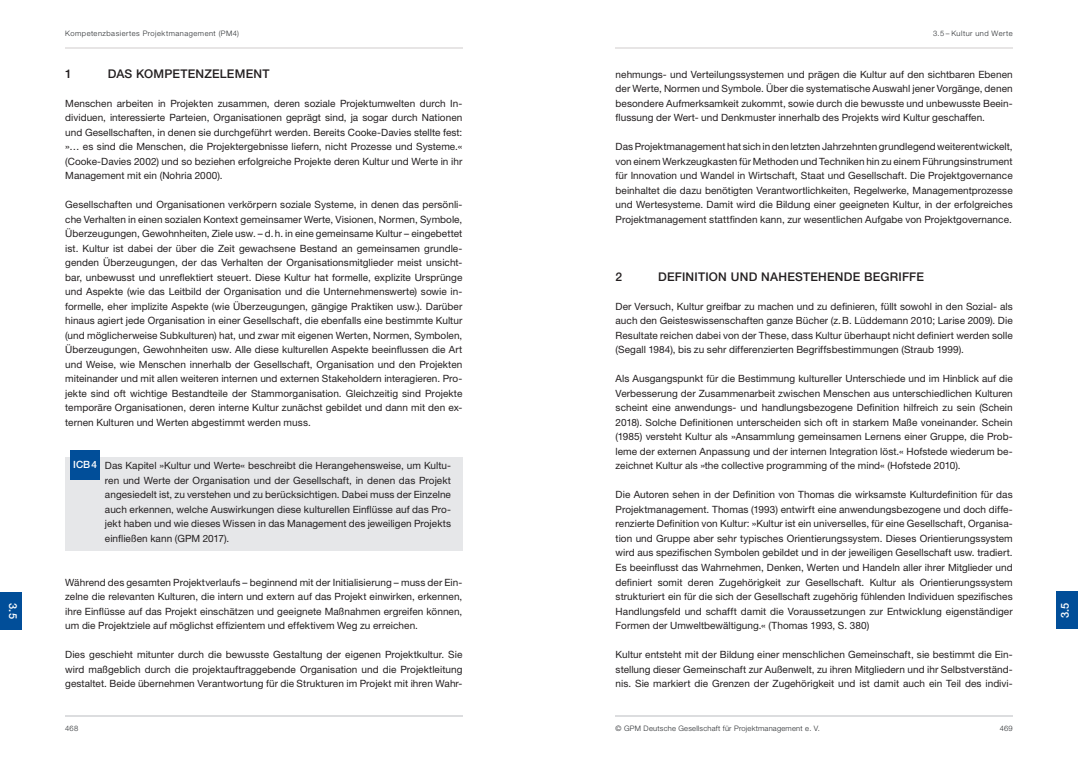
<style>
.page{position:relative;width:1078px;height:766px;background:#fff}
.page>*{position:absolute;margin:0;border:0;box-sizing:border-box;transform-origin:0 0}
.t1{font:500 12px "Helvetica Neue LT Std";letter-spacing:.02em;color:#231f20}
.t2{font:500 11px "Helvetica Neue LT Std";color:#fff}
.Fließ_ohne_Einzug{font:10px/14.5px "Helvetica Neue LT Std";letter-spacing:.005em;color:#231f20;text-align:justify}
.Kasten{font:10px/14.5px "Helvetica Neue LT Std";letter-spacing:.005em;color:#231f20;text-align:justify}
.Fließ_ohne_Einzug-2{font:500 10px "Helvetica Neue LT Std";color:#fff}
.t3{font:300 7.5px "Helvetica Neue LT Std";letter-spacing:.065em;color:#292c2f}
.t4{font:300 7.5px "Helvetica Neue LT Std";letter-spacing:.045em;color:#292c2f}
</style>
<div class="page">
<hr style="left:65px;top:714px;width:397px;height:2px;background:#dcdddf">
<hr style="left:65px;top:47px;width:397px;height:2px;background:#e7e5e5">
<hr style="left:615px;top:47px;width:397px;height:2px;background:#e7e5e5">
<div style="left:0;top:592px;width:22px;height:37px;background:#014e99"></div>
<div style="left:1056px;top:591px;width:21px;height:38px;background:#014e99"></div>
<hr style="left:615px;top:714px;width:397px;height:2px;background:#dcdddf">
<div style="left:65px;top:456px;width:397px;height:94px;background:#e6e7e9"></div>
<div style="left:71px;top:450px;width:29px;height:29px;background:#014e99"></div>
<p class="t3" style="left:65px;top:29px;width:175px">Kompetenzbasiertes Projektmanagement (PM4)</p>
<p class="t3" style="left:932px;top:29px;width:81px">3.5 – Kultur und Werte</p>
<p class="t1" style="left:65px;top:66px;width:8px">1</p>
<p class="t1" style="left:108px;top:66px;width:163px">DAS KOMPETENZELEMENT</p>
<p class="Fließ_ohne_Einzug" style="left:65px;top:96px;width:398px">Menschen arbeiten in Projekten zusammen, deren soziale Projektumwelten durch In&shy;dividuen, interessierte Parteien, Organisationen geprägt sind, ja sogar durch Nationen und Gesellschaften, in denen sie durchgeführt werden. Bereits Cooke-Davies stellte fest: »… es sind die Menschen, die Projektergebnisse liefern, nicht Prozesse und Systeme.« (Cooke-Davies 2002) und so beziehen erfolgreiche Projekte deren Kultur und Werte in ihr Management mit ein (Nohria 2000).</p>
<p class="Fließ_ohne_Einzug" style="left:65px;top:197px;width:398px">Gesellschaften und Organisationen verkörpern soziale Systeme, in denen das persönli&shy;che Verhalten in einen sozialen Kontext gemeinsamer Werte, Visionen, Normen, Symbole, Überzeugungen, Gewohnheiten, Ziele usw. – d.h. in eine gemeinsame Kultur – eingebettet ist. Kultur ist dabei der über die Zeit gewachsene Bestand an gemeinsamen grundle&shy;genden Überzeugungen, der das Verhalten der Organisationsmitglieder meist unsicht&shy;bar, unbewusst und unreflektiert steuert. Diese Kultur hat formelle, explizite Ursprünge und Aspekte (wie das Leitbild der Organisation und die Unternehmenswerte) sowie in&shy;formelle, eher implizite Aspekte (wie Überzeugungen, gängige Praktiken usw.). Darüber hinaus agiert jede Organisation in einer Gesellschaft, die ebenfalls eine bestimmte Kultur (und möglicherweise Subkulturen) hat, und zwar mit eigenen Werten, Normen, Symbolen, Überzeugungen, Gewohnheiten usw. Alle diese kulturellen Aspekte beeinflussen die Art und Weise, wie Menschen innerhalb der Gesellschaft, Organisation und den Projekten miteinander und mit allen weiteren internen und externen Stakeholdern interagieren. Pro&shy;jekte sind oft wichtige Bestandteile der Stammorganisation. Gleichzeitig sind Projekte temporäre Organisationen, deren interne Kultur zunächst gebildet und dann mit den ex&shy;ternen Kulturen und Werten abgestimmt werden muss.</p>
<p class="Fließ_ohne_Einzug-2" style="left:73px;top:458px;width:25px">ICB4</p>
<p class="Kasten" style="left:105px;top:458px;width:347px">Das Kapitel »Kultur und Werte« beschreibt die Herangehensweise, um Kultu&shy;ren und Werte der Organisation und der Gesellschaft, in denen das Projekt angesiedelt ist, zu verstehen und zu berücksichtigen. Dabei muss der Einzelne auch erkennen, welche Auswirkungen diese kulturellen Einflüsse auf das Pro&shy;jekt haben und wie dieses Wissen in das Management des jeweiligen Projekts einfließen kann (GPM 2017).</p>
<p class="Fließ_ohne_Einzug" style="left:65px;top:574px;width:398px">Während des gesamten Projektverlaufs – beginnend mit der Initialisierung – muss der Ein&shy;zelne die relevanten Kulturen, die intern und extern auf das Projekt einwirken, erkennen, ihre Einflüsse auf das Projekt einschätzen und geeignete Maßnahmen ergreifen können, um die Projektziele auf möglichst effizientem und effektivem Weg zu erreichen.</p>
<p class="Fließ_ohne_Einzug" style="left:65px;top:647px;width:398px">Dies geschieht mitunter durch die bewusste Gestaltung der eigenen Projektkultur. Sie wird maßgeblich durch die projektauftraggebende Organisation und die Projektleitung gestaltet. Beide übernehmen Verantwortung für die Strukturen im Projekt mit ihren Wahr-</p>
<p class="Fließ_ohne_Einzug" style="left:615px;top:67px;width:398px">nehmungs- und Verteilungssystemen und prägen die Kultur auf den sichtbaren Ebenen der Werte, Normen und Symbole. Über die systematische Auswahl jener Vorgänge, denen besondere Aufmerksamkeit zukommt, sowie durch die bewusste und unbewusste Beein&shy;flussung der Wert- und Denkmuster innerhalb des Projekts wird Kultur geschaffen.</p>
<p class="Fließ_ohne_Einzug" style="left:615px;top:139px;width:398px">Das Projektmanagement hat sich in den letzten Jahrzehnten grundlegend weiterentwickelt, von einem Werkzeugkasten für Methoden und Techniken hin zu einem Führungsinstrument für Innovation und Wandel in Wirtschaft, Staat und Gesellschaft. Die Projektgovernance beinhaltet die dazu benötigten Verantwortlichkeiten, Regelwerke, Managementprozesse und Wertesysteme. Damit wird die Bildung einer geeigneten Kultur, in der erfolgreiches Projektmanagement stattfinden kann, zur wesentlichen Aufgabe von Projektgovernance.</p>
<p class="t1" style="left:615px;top:269px;width:8px">2</p>
<p class="t1" style="left:658px;top:269px;width:267px">DEFINITION UND NAHESTEHENDE BEGRIFFE</p>
<p class="Fließ_ohne_Einzug" style="left:615px;top:299px;width:398px">Der Versuch, Kultur greifbar zu machen und zu definieren, füllt sowohl in den Sozial- als auch den Geisteswissenschaften ganze Bücher (z.B. Lüddemann 2010; Larise 2009). Die Resultate reichen dabei von der These, dass Kultur überhaupt nicht definiert werden solle (Segall 1984), bis zu sehr differenzierten Begriffsbestimmungen (Straub 1999).</p>
<p class="Fließ_ohne_Einzug" style="left:615px;top:371px;width:398px">Als Ausgangspunkt für die Bestimmung kultureller Unterschiede und im Hinblick auf die Verbesserung der Zusammenarbeit zwischen Menschen aus unterschiedlichen Kulturen scheint eine anwendungs- und handlungsbezogene Definition hilfreich zu sein (Schein 2018). Solche Definitionen unterscheiden sich oft in starkem Maße voneinander. Schein (1985) versteht Kultur als »Ansammlung gemeinsamen Lernens einer Gruppe, die Prob&shy;leme der externen Anpassung und der internen Integration löst.« Hofstede wiederum be&shy;zeichnet Kultur als »the collective programming of the mind« (Hofstede 2010).</p>
<p class="Fließ_ohne_Einzug" style="left:615px;top:487px;width:398px">Die Autoren sehen in der Definition von Thomas die wirksamste Kulturdefinition für das Projektmanagement. Thomas (1993) entwirft eine anwendungsbezogene und doch diffe&shy;renzierte Definition von Kultur: »Kultur ist ein universelles, für eine Gesellschaft, Organisa&shy;tion und Gruppe aber sehr typisches Orientierungssystem. Dieses Orientierungssystem wird aus spezifischen Symbolen gebildet und in der jeweiligen Gesellschaft usw. tradiert.<br>Es beeinflusst das Wahrnehmen, Denken, Werten und Handeln aller ihrer Mitglieder und definiert somit deren Zugehörigkeit zur Gesellschaft. Kultur als Orientierungssystem strukturiert ein für die sich der Gesellschaft zugehörig fühlenden Individuen spezifisches Handlungsfeld und schafft damit die Voraussetzungen zur Entwicklung eigenständiger Formen der Umweltbewältigung.« (Thomas 1993, S. 380)</p>
<p class="Fließ_ohne_Einzug" style="left:615px;top:647px;width:398px">Kultur entsteht mit der Bildung einer menschlichen Gemeinschaft, sie bestimmt die Ein&shy;stellung dieser Gemeinschaft zur Außenwelt, zu ihren Mitgliedern und ihr Selbstverständ&shy;nis. Sie markiert die Grenzen der Zugehörigkeit und ist damit auch ein Teil des indivi-</p>
<p class="t2" style="left:20px;top:603px;width:17px;rotate:90deg">3.5</p>
<p class="t2" style="left:1058px;top:618px;width:17px;rotate:-90deg">3.5</p>
<p class="t4" style="left:615px;top:723px;width:206px">© GPM Deutsche Gesellschaft für Projektmanagement e. V.</p>
<p class="t4" style="left:65px;top:723px;width:14px">468</p>
<p class="t4" style="left:999px;top:723px;width:14px">469</p>
</div>
